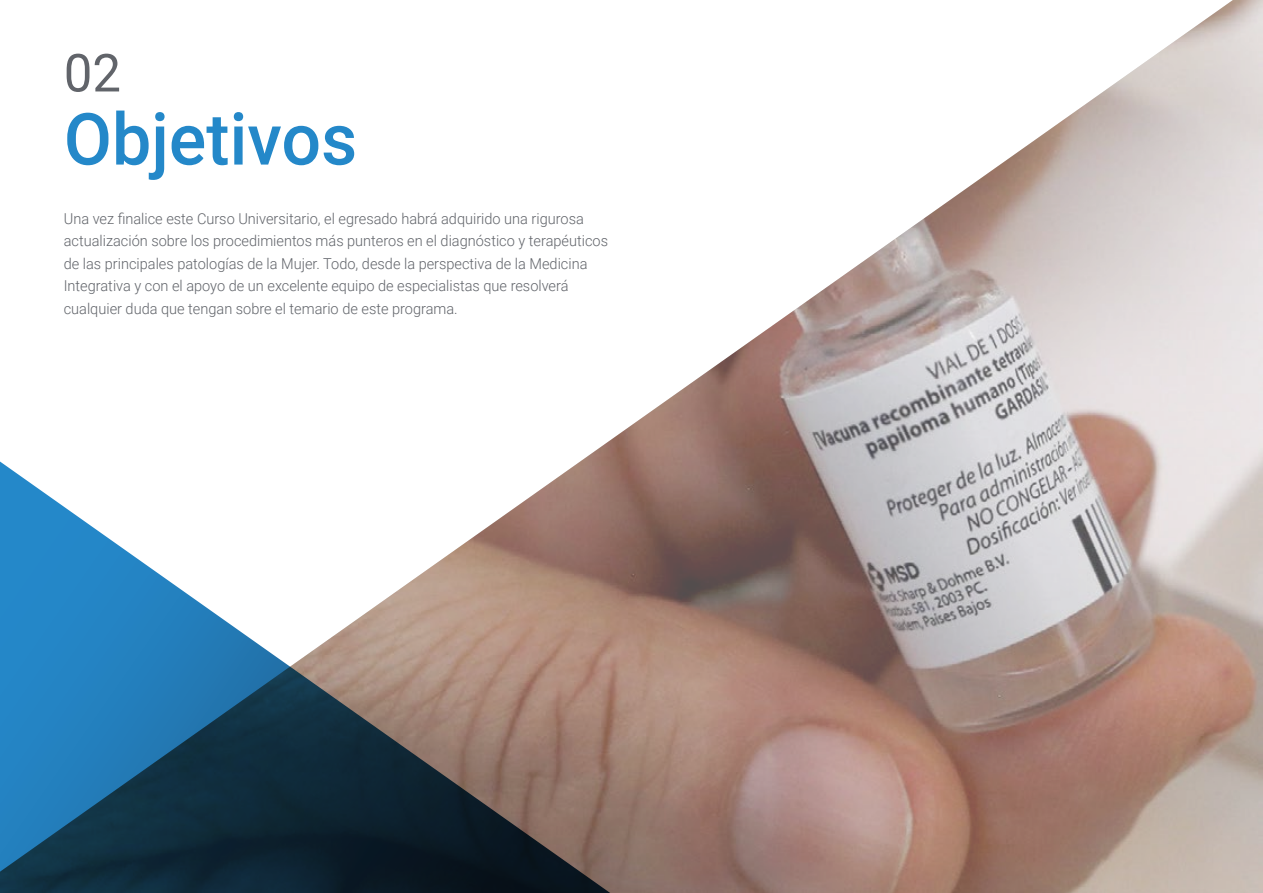
<style>
.page{position:relative;width:1263px;height:893px;background:#fff}
.page>*{position:absolute;margin:0;border:0;box-sizing:border-box;transform-origin:0 0}
.t1{font:500 72px "Roboto";color:#2488c9}
.t2{font:52.5px "Roboto";color:#61646a}
.t3{font:300 15px/22.5px "Roboto";color:#61646a}
</style>
<div class="page">
<img style="left:602px;top:0;width:661px;height:893px">
<svg style="left:0;top:446px;width:640px;height:447px"></svg>
<h2 class="t2" style="left:64px;top:36px;width:59px">02</h2>
<h1 class="t1" style="left:64px;top:89px;width:295px">Objetivos</h1>
<p class="t3" style="left:64px;top:207px;width:546px">Una vez finalice este Curso Universitario, el egresado habrá adquirido una rigurosa actualización sobre los procedimientos más punteros en el diagnóstico y terapéuticos de las principales patologías de la Mujer. Todo, desde la perspectiva de la Medicina Integrativa y con el apoyo de un excelente equipo de especialistas que resolverá cualquier duda que tengan sobre el temario de este programa.</p>
</div>
